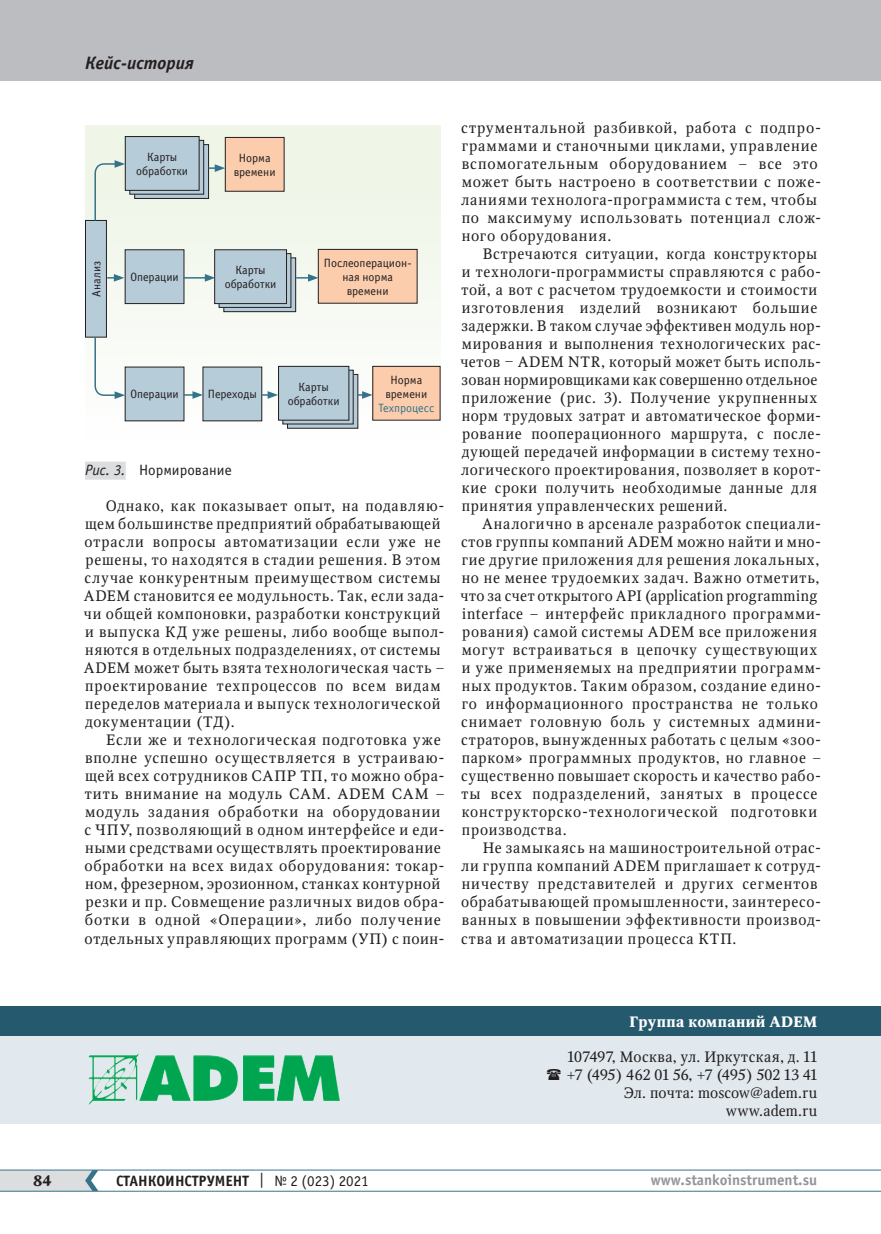
<style>
.page{position:relative;width:881px;height:1234px;background:#fff}
.page>*{position:absolute;margin:0;border:0;box-sizing:border-box;transform-origin:0 0}
.t1{font:italic 700 18px "Officina Sans C";color:#231f20}
.t2{font:15px/18px "Octava";letter-spacing:.05em;color:#231f20}
.t3{font:15px/18px "Octava";letter-spacing:.015em;color:#231f20;text-align:right}
.t4{font:700 15px "Officina Sans C";color:#231f20}
.t5{font:700 15px "Officina Sans C";color:#939598}
.t6{font:700 15px "Octava";letter-spacing:.03em;color:#fff}
.t7{font:15px "Officina Sans C";color:#231f20}
.t8{font:700 15px "Octava";color:#231f20}
.t9{font:12px/14.2px "Officina Sans C";color:#231f20;text-align:center}
.t10{font:12px "Officina Sans C";color:#36738a}
.s1{font-style:italic}
.s2{font-weight:400}
</style>
<div class="page">
<hr style="left:0;top:1190px;width:880px;height:1px;background:#36738a">
<hr style="left:0;top:1169px;width:880px;height:1px;background:#36738a">
<svg style="left:0;top:1169px;width:98px;height:21px;background:#ccd4d8"></svg>
<div style="left:0;top:0;width:880px;height:81px;background:#bcbdc0"></div>
<div style="left:0;top:1024px;width:880px;height:99px;background:#e1e9ee"></div>
<div style="left:0;top:1005px;width:880px;height:30px;background:#255a6e"></div>
<img style="left:88px;top:1053px;width:252px;height:52px">
<div style="left:85px;top:461px;width:41px;height:18px;background:#dcdddf"></div>
<div style="left:85px;top:126px;width:355px;height:313px;background:#eff6e8"></div>
<div style="left:85px;top:220px;width:21px;height:117px;background:#b6ccd9"></div>
<div style="left:85px;top:220px;width:22px;height:117px;border:1px solid #231f20"></div>
<div style="left:135px;top:145px;width:73px;height:53px;background:linear-gradient(to right,#b6ccd9,#b6ccd9)"></div>
<div style="left:134px;top:144px;width:75px;height:55px;border:1px solid #231f20"></div>
<div style="left:224px;top:258px;width:71px;height:53px;background:linear-gradient(to right,#b6ccd9,#b6ccd9)"></div>
<div style="left:223px;top:257px;width:73px;height:55px;border:1px solid #231f20"></div>
<svg style="left:289px;top:376px;width:67px;height:50px"></svg>
<div style="left:130px;top:140px;width:73px;height:54px;background:linear-gradient(to bottom,#b6ccd9,#b6ccd9)"></div>
<div style="left:129px;top:140px;width:75px;height:54px;border:1px solid #231f20"></div>
<div style="left:219px;top:253px;width:72px;height:54px;background:linear-gradient(to right,#b6ccd9,#b6cbd8)"></div>
<div style="left:218px;top:253px;width:73px;height:55px;border:1px solid #231f20"></div>
<svg style="left:284px;top:372px;width:67px;height:50px"></svg>
<div style="left:125px;top:136px;width:74px;height:54px;background:#b6ccd9"></div>
<div style="left:125px;top:136px;width:74px;height:55px;border:1px solid #231f20"></div>
<div style="left:125px;top:250px;width:59px;height:53px;background:#b6ccd9"></div>
<div style="left:125px;top:249px;width:59px;height:55px;border:1px solid #231f20"></div>
<div style="left:125px;top:367px;width:59px;height:54px;background:#b6ccd9"></div>
<div style="left:203px;top:367px;width:59px;height:54px;background:#b6ccd9"></div>
<div style="left:225px;top:137px;width:59px;height:54px;background:#fccdad"></div>
<div style="left:225px;top:137px;width:59px;height:54px;border:1px solid #231f20"></div>
<div style="left:318px;top:249px;width:99px;height:54px;background:#fccdad"></div>
<div style="left:318px;top:249px;width:99px;height:54px;border:1px solid #231f20"></div>
<div style="left:372px;top:366px;width:68px;height:54px;background:#fccdad"></div>
<div style="left:372px;top:366px;width:68px;height:54px;border:1px solid #231f20"></div>
<div style="left:214px;top:250px;width:72px;height:53px;background:#b6ccd9"></div>
<div style="left:214px;top:249px;width:73px;height:55px;border:1px solid #231f20"></div>
<div style="left:278px;top:366px;width:71px;height:54px;background:#b6ccd9"></div>
<div style="left:278px;top:366px;width:71px;height:54px;border:1px solid #231f20"></div>
<svg style="left:94px;top:160px;width:31px;height:62px"></svg>
<svg style="left:94px;top:336px;width:31px;height:63px"></svg>
<svg style="left:208px;top:164px;width:17px;height:8px"></svg>
<svg style="left:107px;top:274px;width:17px;height:7px"></svg>
<svg style="left:183px;top:274px;width:32px;height:7px"></svg>
<svg style="left:296px;top:274px;width:22px;height:7px"></svg>
<svg style="left:184px;top:391px;width:19px;height:8px"></svg>
<svg style="left:261px;top:391px;width:17px;height:8px"></svg>
<svg style="left:358px;top:391px;width:14px;height:8px"></svg>
<p class="t1" style="left:85px;top:53px;width:111px">Кейс-история</p>
<p class="t9" style="left:136px;top:150px;width:53px">Карты обработки</p>
<p class="t9" style="left:234px;top:151px;width:43px">Норма времени</p>
<p class="t9" style="left:89px;top:296px;width:37px;rotate:-90deg">Анализ</p>
<p class="t9" style="left:130px;top:270px;width:50px">Операции</p>
<p class="t9" style="left:224px;top:263px;width:53px">Карты обработки</p>
<p class="t9" style="left:324px;top:255px;width:89px">Послеоперацион&shy;ная норма времени</p>
<p class="t9" style="left:130px;top:387px;width:50px">Операции</p>
<p class="t9" style="left:208px;top:387px;width:51px">Переходы</p>
<p class="t7" style="left:85px;top:462px;width:148px"><span class="s1">Рис. 3.</span> Нормирование</p>
<p class="t9" style="left:288px;top:379px;width:53px">Карты обработки</p>
<p class="t9" style="left:385px;top:372px;width:43px">Норма времени</p>
<p class="t10" style="left:378px;top:401px;width:57px">Техпроцесс</p>
<p class="t2" style="left:84px;top:497px;width:362px;text-indent:22px">Однако, как показывает опыт, на подавляю&shy;щем большинстве предприятий обрабатывающей отрасли вопросы автоматизации если уже не решены, то находятся в стадии решения. В этом случае конкурентным преимуществом системы ADEM становится ее модульность. Так, если зада&shy;чи общей компоновки, разработки конструкций и выпуска КД уже решены, либо вообще выпол&shy;няются в отдельных подразделениях, от системы ADEM может быть взята технологическая часть – проектирование техпроцессов по всем видам переделов материала и выпуск технологической документации (ТД).</p>
<p class="t2" style="left:84px;top:731px;width:362px;text-indent:22px">Если же и технологическая подготовка уже вполне успешно осуществляется в устраиваю&shy;щей всех сотрудников САПР ТП, то можно обра&shy;тить внимание на модуль CAM. ADEM CAM – модуль задания обработки на оборудовании с ЧПУ, позволяющий в одном интерфейсе и еди&shy;ными средствами осуществлять проектирование обработки на всех видах оборудования: токар&shy;ном, фрезерном, эрозионном, станках контурной резки и пр. Совмещение различных видов обра&shy;ботки в одной «Операции», либо получение отдельных управляющих программ (УП) с поин-</p>
<p class="t2" style="left:461px;top:119px;width:361px">струментальной разбивкой, работа с подпро&shy;граммами и станочными циклами, управление вспомогательным оборудованием – все это может быть настроено в соответствии с поже&shy;ланиями технолога-программиста с тем, чтобы по максимуму использовать потенциал слож&shy;ного оборудования.</p>
<p class="t2" style="left:460px;top:245px;width:362px;text-indent:22px">Встречаются ситуации, когда конструкторы и технологи-программисты справляются с рабо&shy;той, а вот с расчетом трудоемкости и стоимости изготовления изделий возникают большие задержки. В таком случае эффективен модуль нор&shy;мирования и выполнения технологических рас&shy;четов ‒ ADEM NTR, который может быть исполь&shy;зован нормировщиками как совершенно отдельное приложение (рис. 3). Получение укрупненных норм трудовых затрат и автоматическое форми&shy;рование пооперационного маршрута, с после&shy;дующей передачей информации в систему техно&shy;логического проектирования, позволяет в корот&shy;кие сроки получить необходимые данные для принятия управленческих решений.</p>
<p class="t2" style="left:460px;top:515px;width:362px;text-indent:22px">Аналогично в арсенале разработок специали&shy;стов группы компаний ADEM можно найти и мно&shy;гие другие приложения для решения локальных, но не менее трудоемких задач. Важно отметить, что за счет открытого API (application programming interface – интерфейс прикладного программи&shy;рования) самой системы ADEM все приложения могут встраиваться в цепочку существующих и уже применяемых на предприятии программ&shy;ных продуктов. Таким образом, создание едино&shy;го информационного пространства не только снимает головную боль у системных админи&shy;страторов, вынужденных работать с целым «зоо&shy;парком» программных продуктов, но главное – существенно повышает скорость и качество рабо&shy;ты всех подразделений, занятых в процессе конструкторско-технологической подготовки производства.</p>
<p class="t2" style="left:461px;top:839px;width:361px;text-indent:22px">Не замыкаясь на машиностроительной отрас&shy;ли группа компаний ADEM приглашает к сотруд&shy;ничеству представителей и других сегментов обрабатывающей промышленности, заинтересо&shy;ванных в повышении эффективности производ&shy;ства и автоматизации процесса КТП.</p>
<p class="t6" style="left:629px;top:1012px;width:189px">Группа компаний ADEM</p>
<p class="t3" style="left:566px;top:1047px;width:252px">107497, Москва, ул. Иркутская, д. 11 +7 (495) 462 01 56, +7 (495) 502 13 41<br>Эл. почта: moscow@adem.ru www.adem.ru</p>
<p class="t8" style="left:33px;top:1170px;width:20px">84</p>
<p class="t4" style="left:116px;top:1171px;width:254px">СТАНКОИНСТРУМЕНТ <span class="s2">| № 2 (023) 2021</span></p>
<p class="t5" style="left:650px;top:1171px;width:168px">www.stankoinstrument.su</p>
</div>
